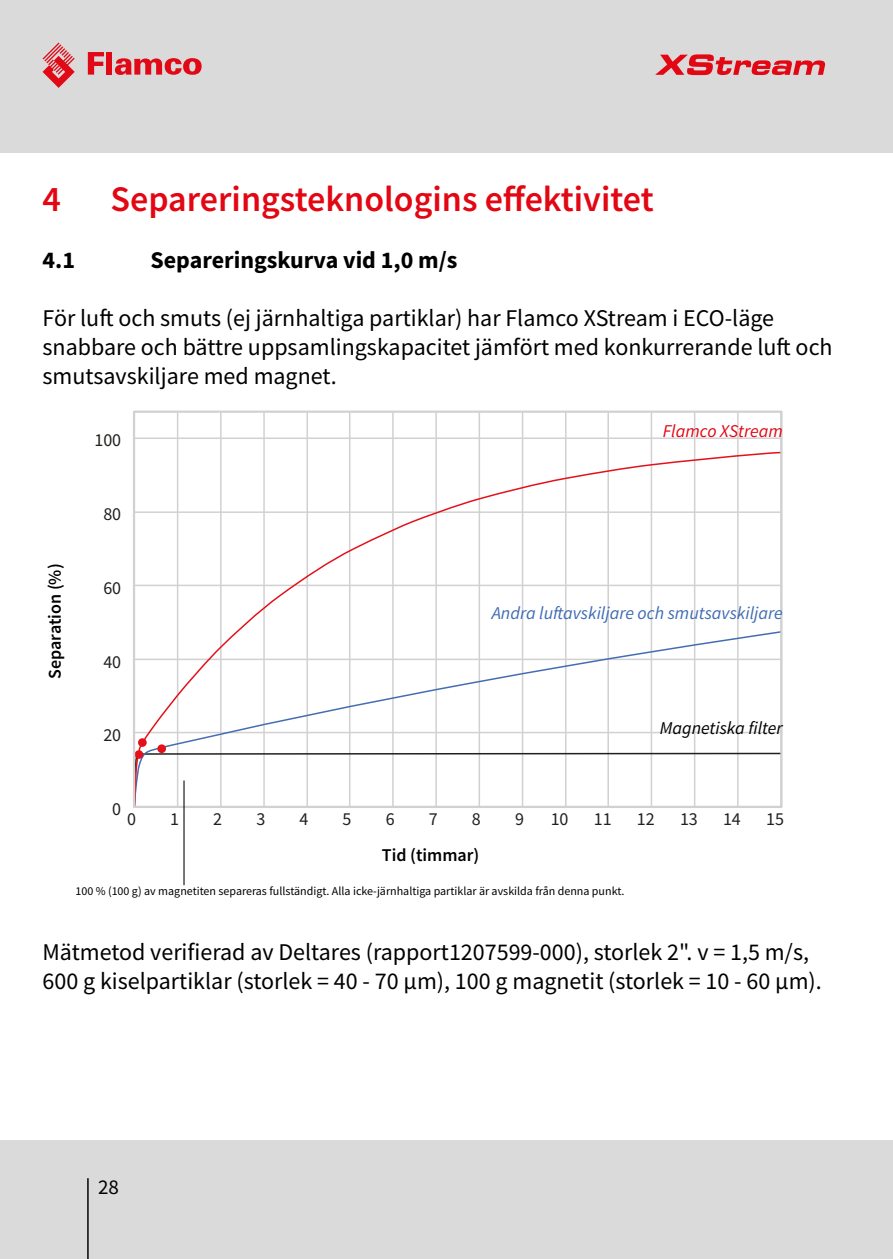
<style>
.page{position:relative;width:893px;height:1259px;background:#fff}
.page>*{position:absolute;margin:0;border:0;box-sizing:border-box;transform-origin:0 0}
.t1{font:600 36px "Source Sans Pro";color:#e30613}
.t2{font:24px/28.8px "Source Sans Pro";color:#000}
.t3{font:700 24px "Source Sans Pro";color:#000}
.t4{font:21px "Source Sans Pro";color:#000}
.t5{font:18.3px "Source Sans Pro";letter-spacing:-.005em;color:#21211f}
.t6{font:italic 18px "Source Sans Pro";color:#3f6cb3}
.t7{font:600 18px "Source Sans Pro";color:#000}
.t8{font:italic 18px "Source Sans Pro";color:#000}
.t9{font:italic 18px "Source Sans Pro";color:#e30613}
.t10{font:12px "Source Sans Pro";color:#000}
</style>
<div class="page">
<div style="left:0;top:1140px;width:893px;height:119px;background:#dadada"></div>
<hr style="left:87px;top:1178px;width:2px;height:81px;background:#000">
<div style="left:0;top:0;width:893px;height:153px;background:#dadada"></div>
<svg style="left:88px;top:52px;width:16px;height:23px"></svg>
<div style="left:106px;top:52px;width:6px;height:23px;background:#e20917"></div>
<svg style="left:115px;top:58px;width:87px;height:17px"></svg>
<svg style="left:43px;top:43px;width:32px;height:45px"></svg>
<svg style="left:655px;top:54px;width:171px;height:21px"></svg>
<hr style="left:134px;top:437px;width:647px;height:2px;background:#d1d1d1">
<hr style="left:177px;top:412px;width:1px;height:394px;background:#d1d1d1">
<hr style="left:220px;top:412px;width:2px;height:394px;background:#d1d1d1">
<hr style="left:263px;top:412px;width:2px;height:394px;background:#d1d1d1">
<hr style="left:306px;top:412px;width:2px;height:394px;background:#d1d1d1">
<hr style="left:349px;top:412px;width:1px;height:394px;background:#d1d1d1">
<hr style="left:392px;top:412px;width:2px;height:394px;background:#d1d1d1">
<hr style="left:435px;top:412px;width:2px;height:394px;background:#d1d1d1">
<hr style="left:479px;top:412px;width:1px;height:394px;background:#d1d1d1">
<hr style="left:522px;top:412px;width:1px;height:394px;background:#d1d1d1">
<hr style="left:565px;top:412px;width:1px;height:394px;background:#d1d1d1">
<hr style="left:607px;top:412px;width:2px;height:394px;background:#d1d1d1">
<hr style="left:651px;top:412px;width:1px;height:394px;background:#d1d1d1">
<hr style="left:694px;top:412px;width:1px;height:394px;background:#d1d1d1">
<hr style="left:737px;top:412px;width:2px;height:394px;background:#d1d1d1">
<svg style="left:136px;top:451px;width:644px;height:300px"></svg>
<div style="left:158px;top:745px;width:7px;height:7px;background:#e4101a;border-radius:50%"></div>
<div style="left:157px;top:744px;width:9px;height:9px;border:2px solid #e4101a;border-radius:50%"></div>
<div style="left:139px;top:739px;width:7px;height:7px;background:#e4101a;border-radius:50%"></div>
<div style="left:138px;top:738px;width:9px;height:9px;border:2px solid #e4101a;border-radius:50%"></div>
<svg style="left:136px;top:751px;width:644px;height:54px"></svg>
<div style="left:135px;top:750px;width:8px;height:9px;border:2px solid #e4101a;border-radius:50%"></div>
<div style="left:133px;top:410px;width:650px;height:398px;border:2px solid #d1d1d1"></div>
<hr style="left:183px;top:780px;width:2px;height:105px;background:#000">
<h1 class="t1" style="left:43px;top:175px;width:20px">4</h1>
<h1 class="t1" style="left:111px;top:175px;width:545px">Separeringsteknologins effektivitet</h1>
<p class="t3" style="left:43px;top:244px;width:34px">4.1</p>
<p class="t3" style="left:151px;top:244px;width:309px">Separeringskurva vid 1,0 m/s</p>
<p class="t2" style="left:43px;top:303px;width:792px">För luft och smuts (ej järnhaltiga partiklar) har Flamco XStream i ECO-läge snabbare och bättre uppsamlingskapacitet jämfört med konkurrerande luft och smutsavskiljare med magnet.</p>
<p class="t5" style="left:94px;top:429px;width:28px">100</p>
<p class="t9" style="left:663px;top:420px;width:121px">Flamco XStream</p>
<p class="t7" style="left:43px;top:678px;width:116px;rotate:-90deg">Separation (%)</p>
<p class="t5" style="left:103px;top:502px;width:19px">80</p>
<p class="t5" style="left:103px;top:576px;width:19px">60</p>
<p class="t5" style="left:103px;top:650px;width:19px">40</p>
<p class="t5" style="left:103px;top:723px;width:19px">20</p>
<p class="t6" style="left:492px;top:602px;width:292px">Andra luftavskiljare och smutsavskiljare</p>
<p class="t8" style="left:660px;top:717px;width:124px">Magnetiska filter</p>
<p class="t5" style="left:112px;top:797px;width:10px">0</p>
<p class="t5" style="left:127px;top:807px;width:10px">0</p>
<p class="t5" style="left:170px;top:807px;width:10px">1</p>
<p class="t5" style="left:213px;top:807px;width:10px">2</p>
<p class="t5" style="left:256px;top:807px;width:10px">3</p>
<p class="t5" style="left:299px;top:807px;width:10px">4</p>
<p class="t5" style="left:343px;top:807px;width:10px">5</p>
<p class="t5" style="left:386px;top:807px;width:10px">6</p>
<p class="t5" style="left:429px;top:807px;width:10px">7</p>
<p class="t5" style="left:472px;top:807px;width:10px">8</p>
<p class="t5" style="left:515px;top:807px;width:10px">9</p>
<p class="t5" style="left:551px;top:807px;width:19px">10</p>
<p class="t5" style="left:594px;top:807px;width:19px">11</p>
<p class="t5" style="left:637px;top:807px;width:19px">12</p>
<p class="t5" style="left:680px;top:807px;width:19px">13</p>
<p class="t5" style="left:723px;top:807px;width:19px">14</p>
<p class="t5" style="left:766px;top:807px;width:19px">15</p>
<p class="t7" style="left:382px;top:843px;width:99px">Tid (timmar)</p>
<p class="t10" style="left:75px;top:884px;width:551px">100 % (100 g) av magnetiten separeras fullständigt. Alla icke-järnhaltiga partiklar är avskilda från denna punkt.</p>
<p class="t2" style="left:43px;top:937px;width:781px">Mätmetod verifierad av Deltares (rapport1207599-000), storlek 2". v = 1,5 m/s,<br>600 g kiselpartiklar (storlek = 40 - 70 μm), 100 g magnetit (storlek = 10 - 60 μm).</p>
<p class="t4" style="left:98px;top:1173px;width:22px">28</p>
</div>
